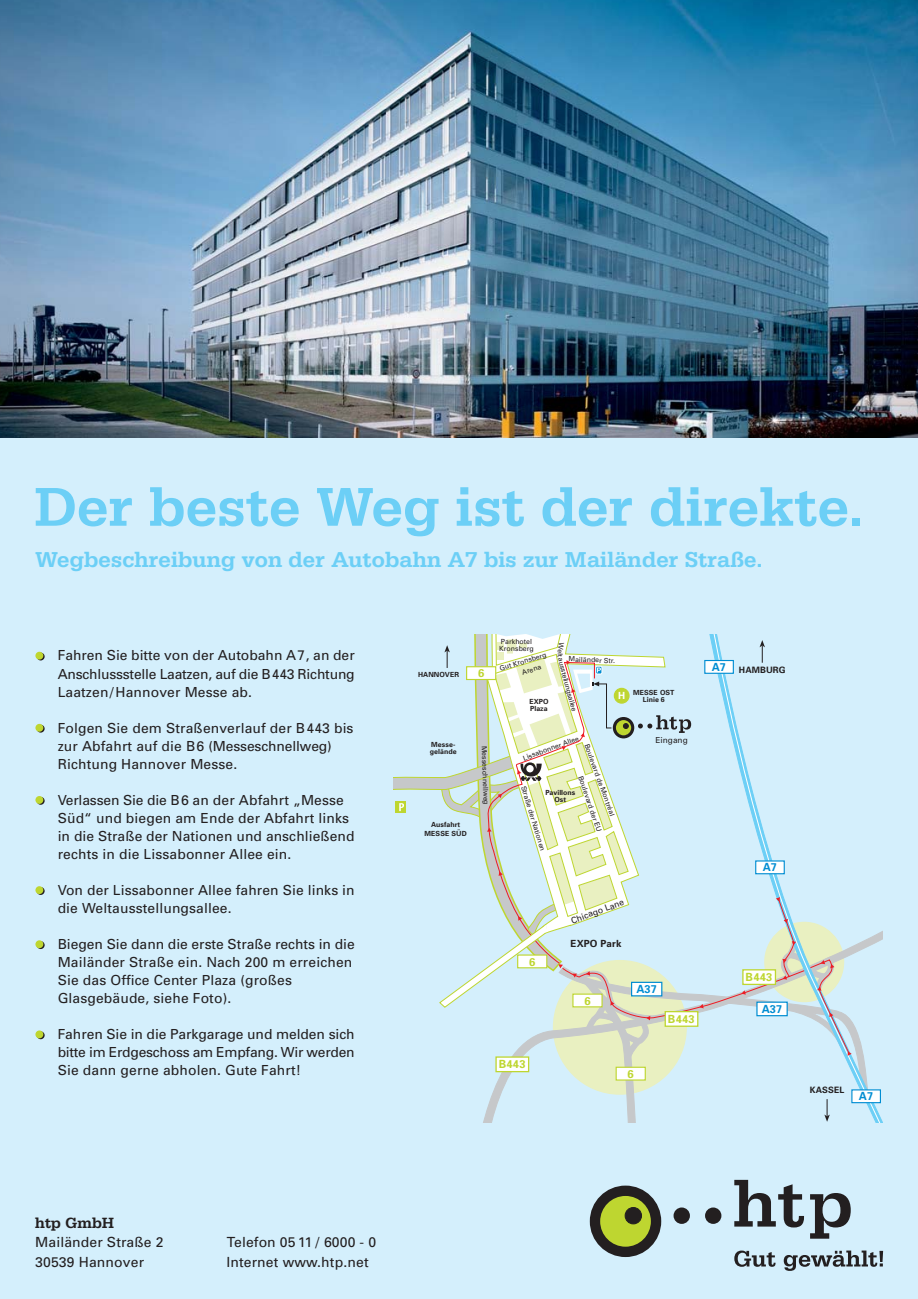
<style>
.page{position:relative;width:918px;height:1299px;background:#fff}
.page>*{position:absolute;margin:0;border:0;box-sizing:border-box;transform-origin:0 0}
.t1{font:500 56.52px "URW Egyptienne T";letter-spacing:.01em;color:#6ccff6}
.t2{font:500 22.4px "URW Egyptienne T";letter-spacing:.01em;color:#6ccff6}
.t3{font:500 15.4px "URW Egyptienne T";letter-spacing:.01em;color:#231f20}
.t4{font:14px "Univers";letter-spacing:.01em;color:#231f20}
.t5{font:13.83px/18px "Univers";letter-spacing:.01em;color:#231f20}
.t6{font:700 11.2px "Univers";letter-spacing:.02em;color:#bed630}
.t7{font:700 11.2px "Univers";color:#008dd2}
.t8{font:700 9.8px "Univers";letter-spacing:.01em;color:#231f20}
.t9{font:700 9.8px "Univers";color:#fff}
.t10{font:700 8.75px "Univers";letter-spacing:.01em;color:#231f20}
.t11{font:8.75px "Univers";color:#231f20}
.t12{font:8.22px "Univers";color:#231f20}
.t13{font:7px/7px "Univers";color:#231f20}
.t14{font:700 7px/7px "Univers";letter-spacing:.01em;color:#231f20}
</style>
<div class="page">
<div style="left:0;top:0;width:918px;height:1298px;background:#d4effc"></div>
<img style="left:0;top:0;width:918px;height:438px">
<svg style="left:734px;top:1179px;width:70px;height:48px"></svg>
<svg style="left:810px;top:1193px;width:41px;height:45px"></svg>
<div style="left:673px;top:1207px;width:17px;height:16px;background:#231f20;border-radius:50%"></div>
<div style="left:705px;top:1207px;width:16px;height:16px;background:#231f20;border-radius:50%"></div>
<svg style="left:590px;top:1185px;width:71px;height:71px"></svg>
<svg style="left:734px;top:1250px;width:41px;height:16px"></svg>
<svg style="left:784px;top:1250px;width:99px;height:20px"></svg>
<div style="left:851px;top:1089px;width:30px;height:14px;background:#fff;border:1px solid #008dd2"></div>
<svg style="left:37px;top:652px;width:8px;height:8px"></svg>
<div style="left:35px;top:651px;width:8px;height:8px;background:#bed630;border-radius:50%"></div>
<svg style="left:37px;top:887px;width:8px;height:7px"></svg>
<div style="left:35px;top:886px;width:8px;height:8px;background:#bed630;border-radius:50%"></div>
<svg style="left:37px;top:724px;width:8px;height:8px"></svg>
<div style="left:35px;top:723px;width:8px;height:8px;background:#bed630;border-radius:50%"></div>
<svg style="left:37px;top:796px;width:8px;height:8px"></svg>
<div style="left:35px;top:796px;width:8px;height:7px;background:#bed630;border-radius:50%"></div>
<svg style="left:37px;top:1031px;width:8px;height:8px"></svg>
<div style="left:35px;top:1030px;width:8px;height:8px;background:#bed630;border-radius:50%"></div>
<svg style="left:37px;top:941px;width:8px;height:8px"></svg>
<div style="left:35px;top:940px;width:8px;height:8px;background:#bed630;border-radius:50%"></div>
<svg style="left:393px;top:635px;width:477px;height:487px"></svg>
<h1 class="t1" style="left:34px;top:488px;width:831px">Der beste Weg ist der direkte.</h1>
<h2 class="t2" style="left:35px;top:552px;width:728px">Wegbeschreibung von der Autobahn A7 bis zur Mailänder Straße.</h2>
<p class="t5" style="left:58px;top:647px;width:299px;text-align:justify">Fahren Sie bitte von der Autobahn A7, an der Anschlussstelle Laatzen, auf die B443 Richtung Laatzen/Hannover Messe ab.</p>
<p class="t5" style="left:58px;top:720px;width:297px">Folgen Sie dem Straßenverlauf der B443 bis zur Abfahrt auf die B6 (Messeschnellweg)<br>Richtung Hannover Messe.</p>
<p class="t5" style="left:58px;top:792px;width:298px">Verlassen Sie die B6 an der Abfahrt „Messe Süd“ und biegen am Ende der Abfahrt links in die Straße der Nationen und anschließend rechts in die Lissabonner Allee ein.</p>
<p class="t5" style="left:58px;top:882px;width:299px">Von der Lissabonner Allee fahren Sie links in die Weltausstellungsallee.</p>
<p class="t5" style="left:58px;top:936px;width:299px">Biegen Sie dann die erste Straße rechts in die Mailänder Straße ein. Nach 200 m erreichen Sie das Office Center Plaza (großes Glasgebäude, siehe Foto).</p>
<p class="t5" style="left:58px;top:1026px;width:298px;text-align:justify">Fahren Sie in die Parkgarage und melden sich bitte im Erdgeschoss am Empfang. Wir werden Sie dann gerne abholen. Gute Fahrt!</p>
<p class="t13" style="left:499px;top:638px;width:36px">Parkhotel<br>Kronsberg</p>
<p class="t13" style="left:499px;top:665px;width:50px;rotate:-17deg">Gut Kronsberg</p>
<p class="t13" style="left:569px;top:656px;width:48px;rotate:2deg">Mailänder Str.</p>
<p class="t14" style="left:418px;top:672px;width:42px">HANNOVER</p>
<p class="t13" style="left:565px;top:664px;width:15px;rotate:76deg">sste</p>
<p class="t13" style="left:568px;top:677px;width:25px;rotate:75deg">llungsa</p>
<p class="t13" style="left:574px;top:699px;width:13px;rotate:74deg">llee</p>
<p class="t13" style="left:487px;top:745px;width:61px;rotate:88deg">Messeschnellweg</p>
<p class="t13" style="left:521px;top:670px;width:21px;rotate:-18deg">Arena</p>
<p class="t14" style="left:529px;top:698px;width:21px">EXPO<br>Plaza</p>
<p class="t6" style="left:478px;top:669px;width:8px">6</p>
<p class="t9" style="left:618px;top:692px;width:9px">H</p>
<p class="t13" style="left:522px;top:755px;width:61px;rotate:-20deg">Lissabonner Allee</p>
<p class="t13" style="left:583px;top:775px;width:60px;rotate:71deg">Boulevard der EU</p>
<p class="t14" style="left:430px;top:741px;width:28px">Messe&shy;gelände</p>
<p class="t13" style="left:589px;top:743px;width:78px;rotate:70deg">Boulevard de Montréal</p>
<p class="t13" style="left:526px;top:785px;width:69px;rotate:73deg">Straße der Nationen</p>
<p class="t14" style="left:545px;top:789px;width:31px;text-align:center">Pavillons<br>Ost</p>
<p class="t14" style="left:425px;top:820px;width:44px;line-height:8.8px;text-align:center">Ausfahrt<br>MESSE SÜD</p>
<p class="t14" style="left:633px;top:690px;width:43px">MESSE OST</p>
<p class="t14" style="left:643px;top:697px;width:23px">Linie 6</p>
<p class="t12" style="left:655px;top:737px;width:34px">Eingang</p>
<p class="t6" style="left:529px;top:957px;width:8px">6</p>
<p class="t11" style="left:570px;top:917px;width:57px;rotate:-20deg">Chicago Lane</p>
<p class="t8" style="left:571px;top:939px;width:52px">EXPO Park</p>
<p class="t6" style="left:584px;top:996px;width:8px">6</p>
<p class="t7" style="left:636px;top:985px;width:22px">A37</p>
<p class="t6" style="left:668px;top:1014px;width:28px">B443</p>
<p class="t6" style="left:499px;top:1060px;width:28px">B443</p>
<p class="t6" style="left:627px;top:1069px;width:8px">6</p>
<p class="t10" style="left:712px;top:666px;width:75px"><sup>A7</sup> HAMBURG</p>
<p class="t7" style="left:763px;top:863px;width:16px">A7</p>
<p class="t6" style="left:745px;top:973px;width:28px">B443</p>
<p class="t7" style="left:762px;top:1005px;width:22px">A37</p>
<p class="t10" style="left:810px;top:1086px;width:36px">KASSEL</p>
<p class="t7" style="left:859px;top:1092px;width:16px">A7</p>
<p class="t3" style="left:35px;top:1217px;width:81px">htp GmbH</p>
<p class="t4" style="left:35px;top:1237px;width:130px">Mailänder Straße 2</p>
<p class="t4" style="left:227px;top:1237px;width:151px">Telefon 05 11 / 6000 - 0</p>
<p class="t4" style="left:35px;top:1256px;width:110px">30539 Hannover</p>
<p class="t4" style="left:226px;top:1256px;width:144px">Internet www.htp.net</p>
</div>
